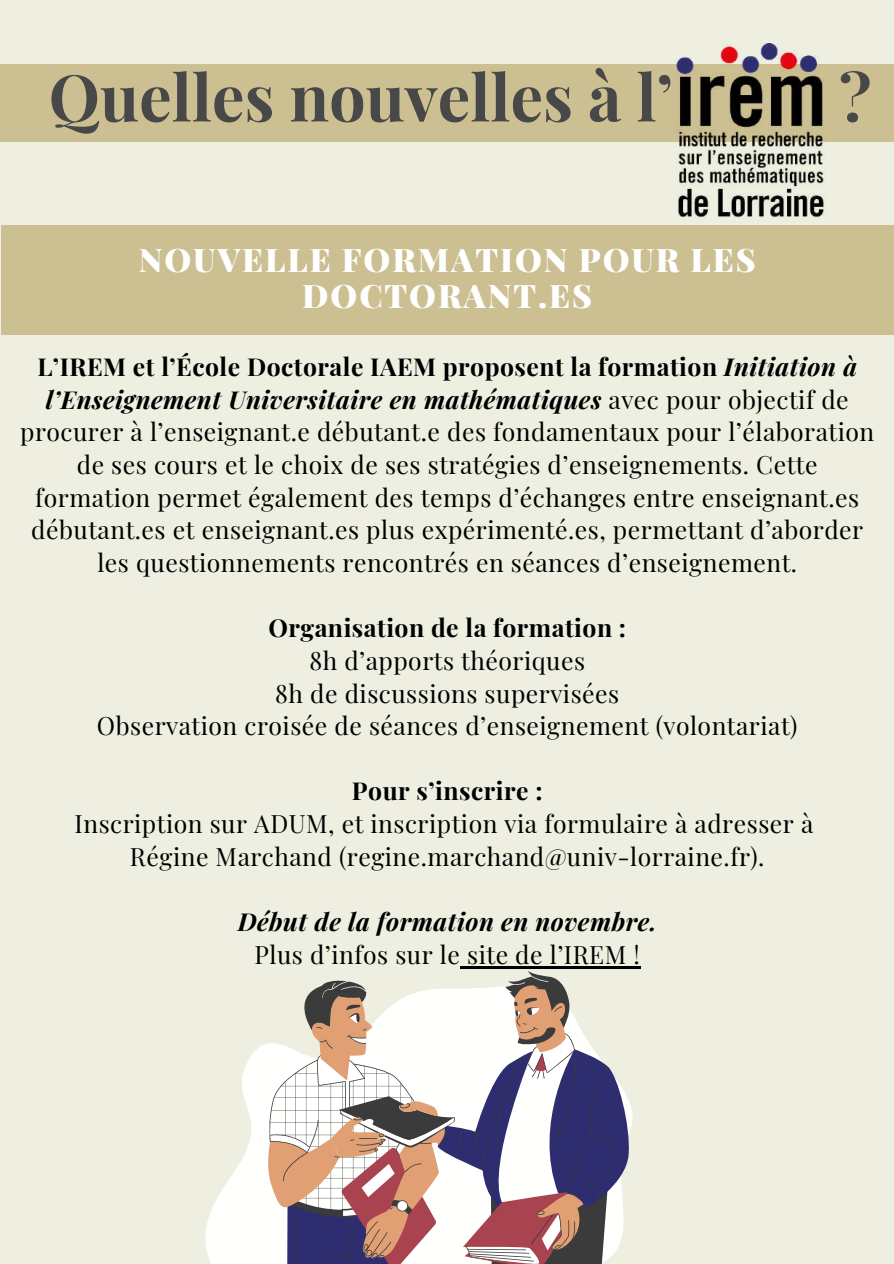
<style>
.page{position:relative;width:894px;height:1264px;background:#fff}
.page>*{position:absolute;margin:0;border:0;box-sizing:border-box;transform-origin:0 0}
.t1{font:700 64.65px "Playfair Display";color:#484848}
.t2{font:900 32.4px/36px "Playfair Display";letter-spacing:.06em;color:#fff;text-align:center}
.t3{font:24.75px/32.7px "Playfair Display";letter-spacing:.02em;color:#000;text-align:center}
.t4{font:700 24.75px "Playfair Display";letter-spacing:.02em;color:#000}
.t5{font:italic 700 24.75px "Playfair Display";letter-spacing:.02em;color:#000}
.s1{font-weight:700}
.s2{font-weight:700;font-style:italic}
</style>
<div class="page">
<div style="left:0;top:0;width:893px;height:1263px;background:#eeeee1"></div>
<div style="left:0;top:65px;width:893px;height:77px;background:#ccbf92"></div>
<img style="left:675px;top:44px;width:150px;height:174px">
<div style="left:1px;top:225px;width:892px;height:109px;background:#ccbf92"></div>
<svg style="left:205px;top:968px;width:436px;height:295px"></svg>
<hr style="left:460px;top:965px;width:180px;height:3px;background:#000">
<svg style="left:265px;top:968px;width:363px;height:295px;background:#beafb2"></svg>
<h1 class="t1" style="left:49px;top:52px;width:625px">Quelles nouvelles à l’</h1>
<h1 class="t1" style="left:838px;top:52px;width:34px">?</h1>
<h2 class="t2" style="left:139px;top:241px;width:618px">NOUVELLE FORMATION POUR LES<br>DOCTORANT.ES</h2>
<p class="t3" style="left:20px;top:349px;width:855px"><span class="s1">L’IREM et l’École Doctorale IAEM proposent la formation</span> <span class="s2">Initiation à l’Enseignement Universitaire en mathématiques</span> avec pour objectif de procurer à l’enseignant.e débutant.e des fondamentaux pour l’élaboration de ses cours et le choix de ses stratégies d’enseignements. Cette formation permet également des temps d’échanges entre enseignant.es débutant.es et enseignant.es plus expérimenté.es, permettant d’aborder les questionnements rencontrés en séances d’enseignement.</p>
<p class="t4" style="left:268px;top:610px;width:359px">Organisation de la formation :</p>
<p class="t3" style="left:97px;top:643px;width:701px">8h d’apports théoriques<br>8h de discussions supervisées<br>Observation croisée de séances d’enseignement (volontariat)</p>
<p class="t4" style="left:352px;top:773px;width:192px">Pour s’inscrire :</p>
<p class="t3" style="left:74px;top:806px;width:740px">Inscription sur ADUM, et inscription via formulaire à adresser à<br>Régine Marchand (regine.marchand@univ-lorraine.fr).</p>
<p class="t5" style="left:237px;top:904px;width:420px">Début de la formation en novembre.</p>
<p class="t3" style="left:254px;top:937px;width:387px">Plus d’infos sur le site de l’IREM !</p>
</div>
